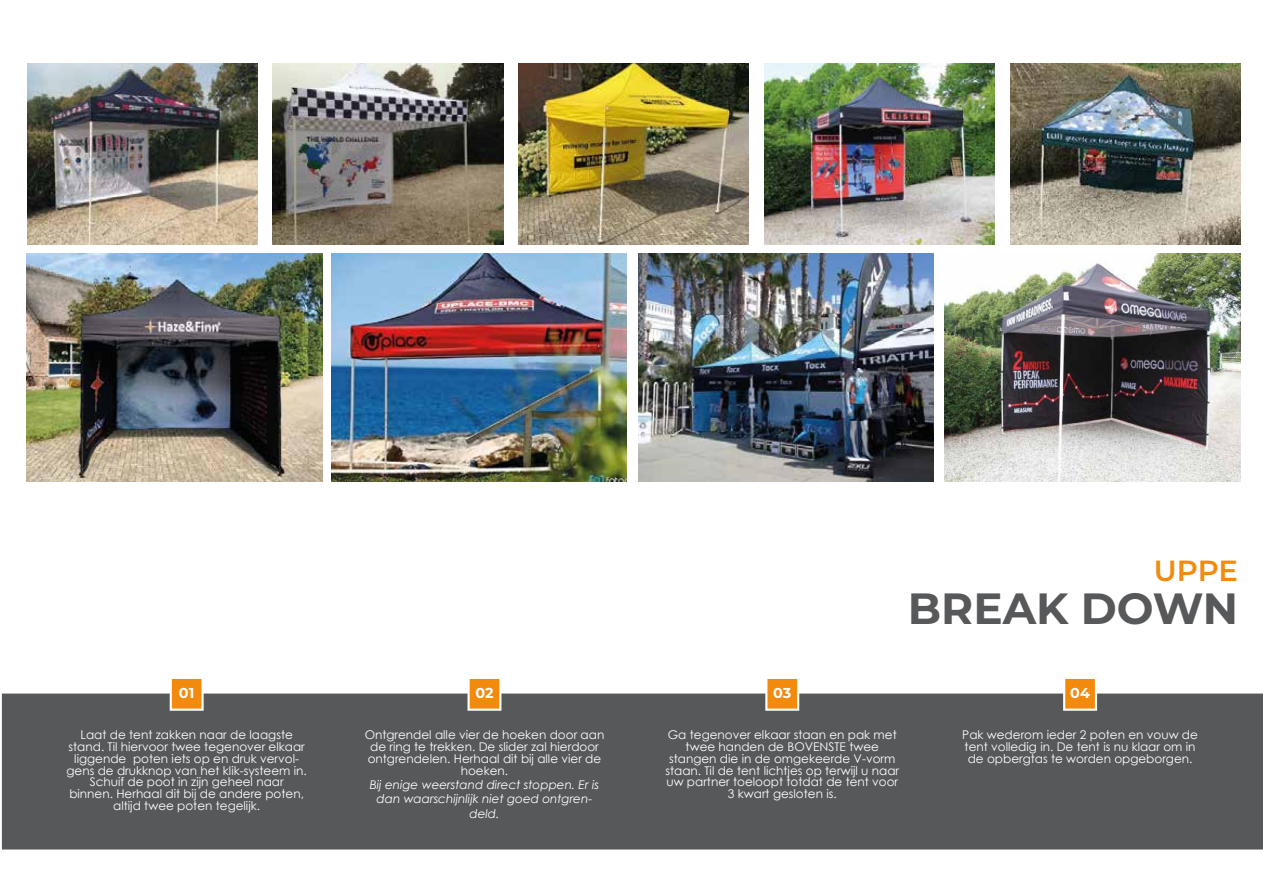
<style>
.page{position:relative;width:1263px;height:893px;background:#fff}
.page>*{position:absolute;margin:0;border:0;box-sizing:border-box;transform-origin:0 0}
.t1{font:700 43.65px "Montserrat";color:#57585a}
.t2{font:600 29.1px "Montserrat";color:#f28a0e}
.t3{font:700 14.4px "Montserrat";color:#fff}
.t4{font:12px/12px "Century Gothic";color:#fff;text-align:center}
.t5{font:italic 12px/14.4px "Century Gothic";color:#fff;text-align:center}
</style>
<div class="page">
<div style="left:2px;top:693px;width:1261px;height:156px;background:#57585a"></div>
<svg style="left:170px;top:679px;width:34px;height:32px"></svg>
<svg style="left:467px;top:679px;width:34px;height:32px"></svg>
<svg style="left:765px;top:679px;width:34px;height:32px"></svg>
<svg style="left:1063px;top:679px;width:34px;height:32px"></svg>
<img style="left:27px;top:63px;width:230px;height:182px">
<img style="left:1010px;top:63px;width:230px;height:182px">
<img style="left:764px;top:63px;width:230px;height:182px">
<img style="left:519px;top:63px;width:230px;height:182px">
<img style="left:273px;top:63px;width:230px;height:182px">
<img style="left:27px;top:253px;width:295px;height:229px">
<img style="left:638px;top:253px;width:296px;height:229px">
<img style="left:945px;top:253px;width:295px;height:229px">
<img style="left:331px;top:253px;width:296px;height:229px">
<p class="t3" style="left:179px;top:683px;width:17px">01</p>
<p class="t4" style="left:67px;top:728px;width:242px">Laat de tent zakken naar de laagste stand. Til hiervoor twee tegenover elkaar liggende poten iets op en druk vervol&shy;gens de drukknop van het klik-systeem in.<br>Schuif de poot in zijn geheel naar binnen. Herhaal dit bij de andere poten, altijd twee poten tegelijk.</p>
<h2 class="t2" style="left:1154px;top:550px;width:86px">UPPE</h2>
<h1 class="t1" style="left:908px;top:577px;width:332px">BREAK DOWN</h1>
<p class="t3" style="left:475px;top:683px;width:20px">02</p>
<p class="t3" style="left:773px;top:683px;width:20px">03</p>
<p class="t3" style="left:1070px;top:683px;width:21px">04</p>
<p class="t4" style="left:962px;top:728px;width:237px;text-align:left">Pak wederom ieder 2 poten en vouw de tent volledig in. De tent is nu klaar om in de opbergtas te worden opgeborgen.</p>
<p class="t4" style="left:365px;top:728px;width:241px">Ontgrendel alle vier de hoeken door aan de ring te trekken. De slider zal hierdoor ontgrendelen. Herhaal dit bij alle vier de hoeken.</p>
<p class="t5" style="left:370px;top:777px;width:231px">Bij enige weerstand direct stoppen. Er is dan waarschijnlijk niet goed ontgren&shy;deld.</p>
<p class="t4" style="left:665px;top:728px;width:235px">Ga tegenover elkaar staan en pak met twee handen de BOVENSTE twee stangen die in de omgekeerde V-vorm staan. Til de tent lichtjes op terwijl u naar uw partner toeloopt totdat de tent voor 3 kwart gesloten is.</p>
</div>
